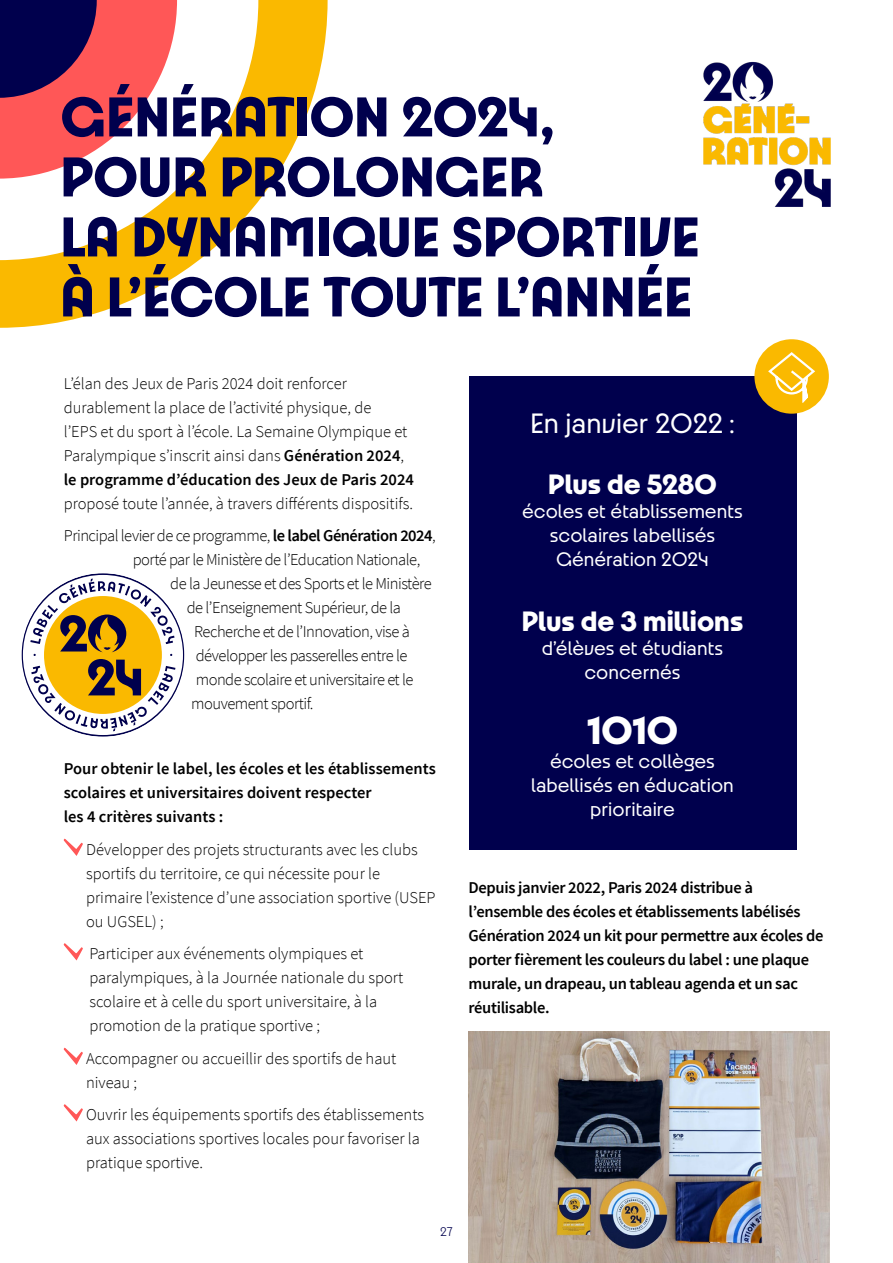
<style>
.page{position:relative;width:893px;height:1263px;background:#fff}
.page>*{position:absolute;margin:0;border:0;box-sizing:border-box;transform-origin:0 0}
.Titre{font:700 60px/60px "Paris 2024";color:#00004d}
.Texte_courant{font:700 42px "Paris 2024";color:#fff}
.Texte_courant-2{font:700 30px "Paris 2024";color:#fff}
.Texte_courant-3{font:30px "Paris 2024";color:#fff}
.Texte_courant-4{font:21px/24px "Paris 2024";color:#fff;text-align:center}
.Texte_courant-5{font:300 16.5px/24px "Source Sans Pro";color:#000}
.Texte_courant-6{font:300 16.5px "Source Sans Pro";letter-spacing:-.03em;color:#000}
.Texte_courant-7{font:600 16.5px/24px "Source Sans Pro";letter-spacing:-.02em;color:#000}
.Texte_courant-8{font:600 16.5px/24px "Source Sans Pro";color:#000}
.t1{font:300 13.5px "Paris 2024";color:#00004d}
.s1{font-weight:600}
</style>
<div class="page">
<svg style="left:0;top:0;width:328px;height:328px"></svg>
<svg style="left:0;top:0;width:258px;height:260px"></svg>
<svg style="left:0;top:0;width:177px;height:179px"></svg>
<img style="left:703px;top:61px;width:128px;height:146px">
<svg style="left:63px;top:838px;width:20px;height:18px"></svg>
<svg style="left:63px;top:943px;width:20px;height:18px"></svg>
<svg style="left:63px;top:1047px;width:20px;height:18px"></svg>
<svg style="left:63px;top:1104px;width:20px;height:18px"></svg>
<div style="left:469px;top:376px;width:327px;height:474px;background:#00004d"></div>
<div style="left:754px;top:339px;width:75px;height:75px;background:#fab900;border-radius:50%"></div>
<svg style="left:766px;top:352px;width:51px;height:54px"></svg>
<svg style="left:22px;top:573px;width:162px;height:164px"></svg>
<img style="left:469px;top:1031px;width:360px;height:232px">
<p class="Titre" style="left:61px;top:85px;width:640px">GÉNÉRATION 2024,<br>POUR PROLONGER<br>LA DYNAMIQUE SPORTIVE<br>À L’ÉCOLE TOUTE L’ANNÉE</p>
<p class="Texte_courant-5" style="left:64px;top:371px;width:352px">L’élan des Jeux de Paris 2024 doit renforcer durablement la place de l’activité physique, de<br>l’EPS et du sport à l’école. La Semaine Olympique et Paralympique s’inscrit ainsi dans <span class="s1">Génération 2024</span>, <span class="s1">le programme d’éducation des Jeux de Paris 2024 </span>proposé toute l’année, à travers différents dispositifs.</p>
<p class="Texte_courant-6" style="left:64px;top:526px;width:374px">Principal levier de ce programme, <span class="s1">le label Génération 2024</span>,</p>
<p class="Texte_courant-6" style="left:133px;top:550px;width:289px">porté par le Ministère de l’Education Nationale,</p>
<p class="Texte_courant-6" style="left:170px;top:574px;width:263px">de la Jeunesse et des Sports et le Ministère</p>
<p class="Texte_courant-6" style="left:187px;top:598px;width:216px">de l’Enseignement Supérieur, de la</p>
<p class="Texte_courant-6" style="left:194px;top:622px;width:217px">Recherche et de l’Innovation, vise à</p>
<p class="Texte_courant-6" style="left:196px;top:646px;width:213px">développer les passerelles entre le</p>
<p class="Texte_courant-6" style="left:196px;top:670px;width:219px">monde scolaire et universitaire et le</p>
<p class="Texte_courant-6" style="left:191px;top:694px;width:124px">mouvement sportif.</p>
<p class="Texte_courant-8" style="left:64px;top:757px;width:373px">Pour obtenir le label, les écoles et les établissements scolaires et universitaires doivent respecter<br>les 4 critères suivants :</p>
<p class="Texte_courant-5" style="left:86px;top:837px;width:351px">Développer des projets structurants avec les clubs sportifs du territoire, ce qui nécessite pour le primaire l’existence d’une association sportive (USEP ou UGSEL) ;</p>
<p class="Texte_courant-5" style="left:89px;top:942px;width:315px">Participer aux événements olympiques et paralympiques, à la Journée nationale du sport scolaire et à celle du sport universitaire, à la promotion de la pratique sportive ;</p>
<p class="Texte_courant-5" style="left:86px;top:1046px;width:312px">Accompagner ou accueillir des sportifs de haut niveau ;</p>
<p class="Texte_courant-5" style="left:86px;top:1103px;width:339px">Ouvrir les équipements sportifs des établissements aux associations sportives locales pour favoriser la pratique sportive.</p>
<p class="Texte_courant-3" style="left:530px;top:405px;width:206px">En janvier 2022 :</p>
<p class="Texte_courant-2" style="left:548px;top:465px;width:170px">Plus de 5280</p>
<p class="Texte_courant-4" style="left:522px;top:498px;width:222px">écoles et établissements scolaires labellisés<br>Génération 2024</p>
<p class="Texte_courant-2" style="left:522px;top:602px;width:223px">Plus de 3 millions</p>
<p class="Texte_courant-4" style="left:542px;top:635px;width:183px">d’élèves et étudiants concernés</p>
<p class="Texte_courant" style="left:587px;top:703px;width:92px">1010</p>
<p class="Texte_courant-4" style="left:531px;top:748px;width:204px">écoles et collèges labellisés en éducation prioritaire</p>
<p class="Texte_courant-7" style="left:469px;top:876px;width:356px">Depuis janvier 2022, Paris 2024 distribue à l’ensemble des écoles et établissements labélisés Génération 2024 un kit pour permettre aux écoles de porter fièrement les couleurs du label : une plaque murale, un drapeau, un tableau agenda et un sac réutilisable.</p>
<p class="t1" style="left:440px;top:1224px;width:14px">27</p>
</div>
